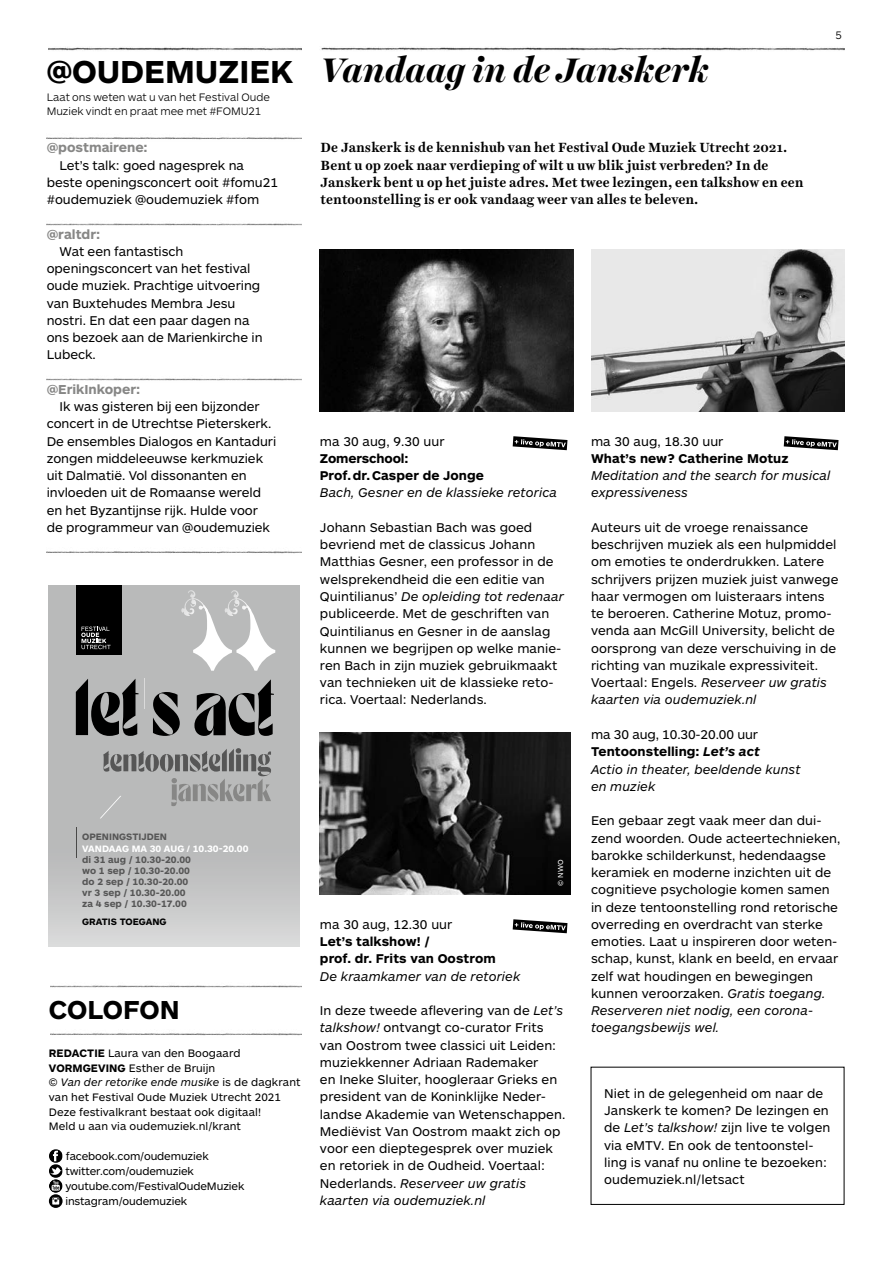
<style>
.page{position:relative;width:893px;height:1263px;background:#fff}
.page>*{position:absolute;margin:0;border:0;box-sizing:border-box;transform-origin:0 0}
.t1{font:italic 700 34.5px "Harriet Display";color:#000}
.t2{font:700 33px "ARS Maquette Pro";color:#000}
.t3{font:700 27px "ARS Maquette Pro";color:#000}
.t4{font:700 13.5px/17.2px "Harriet Text";letter-spacing:.005em;color:#000}
.t5{font:700 13.5px "ARS Maquette Pro";letter-spacing:-.005em;color:#878786}
.t6{font:13.2px/17.2px "ARS Maquette Pro";letter-spacing:.005em;color:#000}
.t7{font:italic 13.2px/17.2px "ARS Maquette Pro";letter-spacing:.005em;color:#000}
.t8{font:700 13.2px/17.2px "ARS Maquette Pro";letter-spacing:.005em;color:#000}
.t9{font:11.25px/14.7px "ARS Maquette Pro";letter-spacing:.005em;color:#000}
.t10{font:300 11.25px/14.7px "ARS Maquette Pro";color:#000}
.t11{font:700 9.6px/11.1px "ARS Maquette Pro";color:#565656}
.t12{font:700 9.6px "ARS Maquette Pro";color:#fff}
.t13{font:700 9.6px "ARS Maquette Pro";color:#000}
.t14{font:7.5px "ARS Maquette Pro";color:#fff}
.s1{font-weight:700}
.s2{font-style:italic}
.s3{font-style:normal}
.s4{font-weight:700;font-style:normal}
</style>
<div class="page">
<img style="left:47px;top:137px;width:255px;height:3px">
<img style="left:47px;top:223px;width:255px;height:3px">
<img style="left:47px;top:378px;width:255px;height:3px">
<img style="left:47px;top:551px;width:255px;height:3px">
<img style="left:320px;top:250px;width:253px;height:161px">
<svg style="left:513px;top:436px;width:54px;height:14px"></svg>
<img style="left:320px;top:733px;width:251px;height:161px">
<svg style="left:513px;top:919px;width:54px;height:14px"></svg>
<img style="left:591px;top:250px;width:253px;height:161px">
<svg style="left:784px;top:436px;width:54px;height:14px"></svg>
<img style="left:321px;top:47px;width:523px;height:4px">
<img style="left:49px;top:47px;width:253px;height:4px">
<img style="left:50px;top:985px;width:252px;height:3px">
<img style="left:50px;top:1033px;width:252px;height:3px">
<svg style="left:49px;top:1179px;width:14px;height:14px"></svg>
<svg style="left:49px;top:1149px;width:14px;height:41px"></svg>
<svg style="left:49px;top:1194px;width:14px;height:14px"></svg>
<svg style="left:52px;top:1197px;width:7px;height:7px"></svg>
<div style="left:591px;top:1067px;width:253px;height:138px;border:1px solid #000"></div>
<svg style="left:49px;top:586px;width:251px;height:360px;background:#bfc0c0"></svg>
<svg style="left:181px;top:590px;width:94px;height:81px"></svg>
<div style="left:76px;top:586px;width:45px;height:69px;background:#000"></div>
<svg style="left:81px;top:627px;width:30px;height:22px"></svg>
<hr style="left:76px;top:827px;width:1px;height:30px;background:#494948">
<svg style="left:194px;top:679px;width:80px;height:57px;background:#686868"></svg>
<hr style="left:144px;top:679px;width:1px;height:30px;background:#dadada">
<svg style="left:76px;top:679px;width:63px;height:57px;background:#555"></svg>
<svg style="left:153px;top:692px;width:27px;height:44px"></svg>
<svg style="left:100px;top:748px;width:171px;height:70px;background:#a5a6a5"></svg>
<h2 class="t2" style="left:47px;top:50px;width:248px">@OUDEMUZIEK</h2>
<p class="t10" style="left:47px;top:89px;width:225px">Laat ons weten wat u van het Festival Oude<br>Muziek vindt en praat mee met #FOMU21</p>
<p class="t5" style="left:47px;top:139px;width:102px">@postmairene:</p>
<p class="t6" style="left:47px;top:156px;width:233px;text-indent:13px">Let’s talk: goed nagesprek na beste openingsconcert ooit #fomu21 #oudemuziek @oudemuziek #fom</p>
<p class="t5" style="left:47px;top:225px;width:55px">@raltdr:</p>
<p class="t6" style="left:47px;top:242px;width:217px;text-indent:13px">Wat een fantastisch openingsconcert van het festival oude muziek. Prachtige uitvoering van Buxtehudes Membra Jesu nostri. En dat een paar dagen na ons bezoek aan de Marienkirche in<br>Lubeck.</p>
<p class="t5" style="left:47px;top:380px;width:95px">@ErikInkoper:</p>
<p class="t6" style="left:47px;top:397px;width:231px;text-indent:13px">Ik was gisteren bij een bijzonder concert in de Utrechtse Pieterskerk.<br>De ensembles Dialogos en Kantaduri zongen middeleeuwse kerkmuziek uit Dalmatië. Vol dissonanten en invloeden uit de Romaanse wereld en het Byzantijnse rijk. Hulde voor de programmeur van @oudemuziek</p>
<p class="t11" style="left:82px;top:831px;width:86px">OPENINGSTIJDEN</p>
<p class="t12" style="left:82px;top:842px;width:168px">VANDAAG MA 30 AUG / 10.30-20.00</p>
<p class="t11" style="left:82px;top:853px;width:110px">di 31 aug / 10.30-20.00 wo 1 sep / 10.30-20.00 do 2 sep / 10.30-20.00 vr 3 sep / 10.30-20.00 za 4 sep / 10.30-17.00</p>
<p class="t13" style="left:82px;top:915px;width:86px">GRATIS TOEGANG</p>
<h3 class="t3" style="left:49px;top:992px;width:132px">COLOFON</h3>
<p class="t9" style="left:49px;top:1045px;width:253px"><span class="s1">REDACTIE</span> Laura van den Boogaard <span class="s1">VORMGEVING</span> Esther de Bruijn<br>© <span class="s2">Van der retorike ende musike</span> is de dagkrant van het Festival Oude Muziek Utrecht 2021<br>Deze festivalkrant bestaat ook digitaal!<br>Meld u aan via oudemuziek.nl/krant</p>
<p class="t9" style="left:65px;top:1148px;width:181px">facebook.com/oudemuziek twitter.com/oudemuziek youtube.com/FestivalOudeMuziek instagram/oudemuziek</p>
<h1 class="t1" style="left:320px;top:46px;width:390px">Vandaag in de Janskerk</h1>
<p class="t4" style="left:321px;top:139px;width:484px">De Janskerk is de kennishub van het Festival Oude Muziek Utrecht 2021.<br>Bent u op zoek naar verdieping of wilt u uw blik juist verbreden? In de Janskerk bent u op het juiste adres. Met twee lezingen, een talkshow en een tentoonstelling is er ook vandaag weer van alles te beleven.</p>
<p class="t10" style="left:835px;top:28px;width:8px">5</p>
<p class="t6" style="left:320px;top:432px;width:126px">ma 30 aug, 9.30 uur</p>
<p class="t8" style="left:320px;top:449px;width:165px">Zomerschool:<br>Prof.dr.Casper de Jonge</p>
<p class="t7" style="left:320px;top:483px;width:239px">Bach, Gesner en de klassieke retorica</p>
<p class="t6" style="left:320px;top:518px;width:245px">Johann Sebastian Bach was goed bevriend met de classicus Johann Matthias Gesner, een professor in de welsprekendheid die een editie van Quintilianus’ <span class="s2">De opleiding tot redenaar </span>publiceerde. Met de geschriften van Quintilianus en Gesner in de aanslag kunnen we begrijpen op welke manie&shy;ren Bach in zijn muziek gebruikmaakt van technieken uit de klassieke reto&shy;rica. Voertaal: Nederlands.</p>
<p class="t14" style="left:556px;top:886px;width:27px;rotate:-90deg">© NWO</p>
<p class="t6" style="left:320px;top:915px;width:134px">ma 30 aug, 12.30 uur</p>
<p class="t8" style="left:320px;top:932px;width:177px">Let’s talkshow! /<br>prof. dr. Frits van Oostrom</p>
<p class="t7" style="left:320px;top:966px;width:202px">De kraamkamer van de retoriek</p>
<p class="t6" style="left:320px;top:1001px;width:247px">In deze tweede aflevering van de <span class="s2">Let’s talkshow!</span> ontvangt co-curator Frits van Oostrom twee classici uit Leiden: muziekkenner Adriaan Rademaker<br>en Ineke Sluiter, hoogleraar Grieks en president van de Koninklijke Neder&shy;landse Akademie van Wetenschappen.<br>Mediëvist Van Oostrom maakt zich op voor een dieptegesprek over muziek en retoriek in de Oudheid. Voertaal:<br>Nederlands. <span class="s2">Reserveer uw gratis kaarten via oudemuziek.nl</span></p>
<p class="t6" style="left:591px;top:432px;width:134px">ma 30 aug, 18.30 uur</p>
<p class="t8" style="left:591px;top:449px;width:199px">What’s new? Catherine Motuz</p>
<p class="t7" style="left:591px;top:466px;width:241px">Meditation and the search for musical expressiveness</p>
<p class="t6" style="left:591px;top:518px;width:249px">Auteurs uit de vroege renaissance beschrijven muziek als een hulpmiddel om emoties te onderdrukken. Latere schrijvers prijzen muziek juist vanwege haar vermogen om luisteraars intens te beroeren. Catherine Motuz, promo&shy;venda aan McGill University, belicht de oorsprong van deze verschuiving in de richting van muzikale expressiviteit.<br>Voertaal: Engels. <span class="s2">Reserveer uw gratis kaarten via oudemuziek.nl</span></p>
<p class="t7" style="left:591px;top:725px;width:211px"><span class="s3">ma 30 aug, 10.30-20.00 uur<br></span><span class="s4">Tentoonstelling:</span> <span class="s1">Let’s act<br></span>Actio in theater, beeldende kunst en muziek</p>
<p class="t6" style="left:591px;top:811px;width:251px">Een gebaar zegt vaak meer dan dui&shy;zend woorden. Oude acteertechnieken, barokke schilderkunst, hedendaagse keramiek en moderne inzichten uit de cognitieve psychologie komen samen in deze tentoonstelling rond retorische overreding en overdracht van sterke emoties. Laat u inspireren door weten&shy;schap, kunst, klank en beeld, en ervaar zelf wat houdingen en bewegingen kunnen veroorzaken. <span class="s2">Gratis toegang.<br>Reserveren niet nodig, een corona&shy;toegangsbewijs wel.</span></p>
<p class="t6" style="left:604px;top:1084px;width:228px">Niet in de gelegenheid om naar de<br>Janskerk te komen? De lezingen en de <span class="s2">Let’s talkshow!</span> zijn live te volgen via eMTV. En ook de tentoonstel&shy;ling is vanaf nu online te bezoeken: oudemuziek.nl/letsact</p>
</div>
